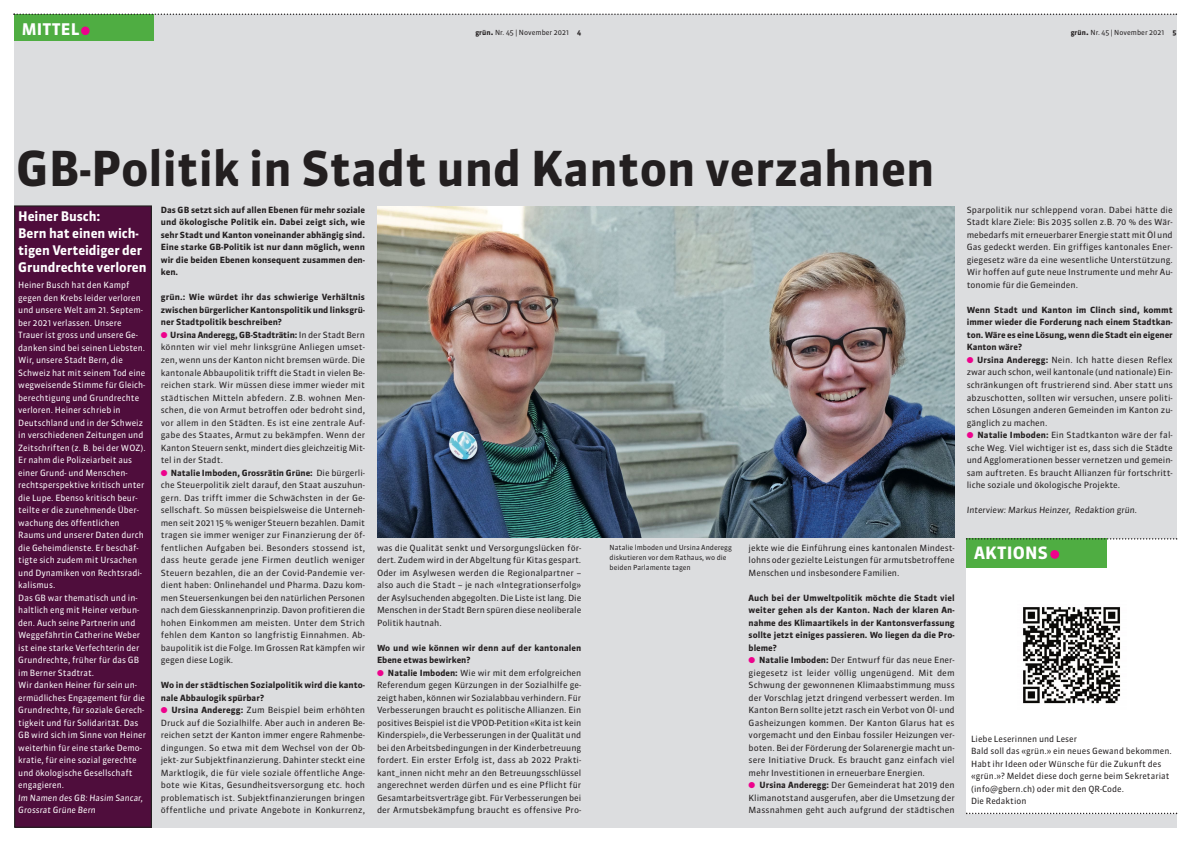
<style>
.page{position:relative;width:1191px;height:842px;background:#fff}
.page>*{position:absolute;margin:0;border:0;box-sizing:border-box;transform-origin:0 0}
.t1{font:700 48px "Sanuk OT";color:#231f20}
.t2{font:700 17px "Sanuk OT";letter-spacing:.01em;color:#fff}
.t3{font:700 16px "Sanuk OT";letter-spacing:.01em;color:#fff}
.t4{font:700 13.2px/17px "Sanuk OT";letter-spacing:-.005em;color:#fff}
.t5{font:8.6px/12.5px "Sanuk OT";letter-spacing:.005em;color:#fff}
.t6{font:italic 8.6px/12.5px "Sanuk OT";letter-spacing:.005em;color:#fff}
.t7{font:8.5px/12.5px "Sanuk OT";color:#231f20;text-align:justify}
.t8{font:700 8.5px/12.5px "Sanuk OT";letter-spacing:.005em;color:#231f20;text-align:justify}
.t9{font:700 8.5px/12.5px "Sanuk OT";letter-spacing:.005em;color:#231f20;text-align:justify;scale:1.04 1}
.t10{font:italic 8.5px "Sanuk OT";color:#231f20}
.t11{font:7px/10px "Sanuk OT";color:#231f20}
.s1{font-weight:700}
.s2{font-weight:700;font-size:9px}
.s3{color:#ed028c}
</style>
<div class="page">
<div style="left:14px;top:14px;width:1162px;height:814px;background:#dcdddf"></div>
<div style="left:14px;top:14px;width:139px;height:27px;background:#4fad42"></div>
<div style="left:15px;top:206px;width:136px;height:621px;background:#4f0d3c"></div>
<div style="left:14px;top:205px;width:138px;height:623px;border:1px solid #231f20"></div>
<svg style="left:13px;top:14px;width:1164px;height:1px"></svg>
<div style="left:81px;top:27px;width:9px;height:8px;background:#ed028c;border-radius:50%"></div>
<svg style="left:966px;top:813px;width:211px;height:1px"></svg>
<div style="left:966px;top:539px;width:210px;height:271px;background:#fff"></div>
<div style="left:966px;top:539px;width:140px;height:29px;background:#4fad42"></div>
<div style="left:1050px;top:550px;width:9px;height:9px;background:#ed028c;border-radius:50%"></div>
<svg style="left:966px;top:538px;width:211px;height:2px"></svg>
<img style="left:377px;top:207px;width:577px;height:331px">
<img style="left:1023px;top:607px;width:98px;height:97px">
<p class="t3" style="left:22px;top:22px;width:59px">MITTEL</p>
<p class="t11" style="left:475px;top:28px;width:107px"><span class="s1">grün</span><span class="s2">.</span> Nr. 45 | November 2021 <span class="s1">4</span></p>
<p class="t11" style="left:1070px;top:28px;width:107px"><span class="s1">grün</span><span class="s2">.</span> Nr. 45 | November 2021 <span class="s1">5</span></p>
<p class="t1" style="left:16px;top:148px;width:920px">GB-Politik in Stadt und Kanton verzahnen</p>
<p class="t4" style="left:18px;top:208px;width:84px">Heiner Busch:</p>
<p class="t4" style="left:18px;top:225px;width:130px">Bern hat einen wich&shy;tigen Verteidiger der<br>Grundrechte verloren</p>
<p class="t5" style="left:18px;top:279px;width:129px">Heiner Busch hat den Kampf gegen den Krebs leider verloren und unsere Welt am 21. Septem&shy;ber 2021 verlassen. Unsere<br>Trauer ist gross und unsere Ge&shy;danken sind bei seinen Liebsten.<br>Wir, unsere Stadt Bern, die<br>Schweiz hat mit seinem Tod eine wegweisende Stimme für Gleich&shy;berechtigung und Grundrechte verloren. Heiner schrieb in<br>Deutschland und in der Schweiz in verschiedenen Zeitungen und<br>Zeitschriften (z. B. bei der WOZ).<br>Er nahm die Polizeiarbeit aus einer Grund- und Menschen&shy;rechtsperspektive kritisch unter die Lupe. Ebenso kritisch beur&shy;teilte er die zunehmende Über&shy;wachung des öffentlichen<br>Raums und unserer Daten durch die Geheimdienste. Er beschäf&shy;tigte sich zudem mit Ursachen und Dynamiken von Rechtsradi&shy;kalismus.</p>
<p class="t5" style="left:18px;top:592px;width:123px">Das GB war thematisch und in&shy;haltlich eng mit Heiner verbun&shy;den. Auch seine Partnerin und<br>Weggefährtin Catherine Weber ist eine starke Verfechterin der<br>Grundrechte, früher für das GB im Berner Stadtrat.</p>
<p class="t5" style="left:18px;top:679px;width:129px">Wir danken Heiner für sein un&shy;ermüdliches Engagement für die<br>Grundrechte, für soziale Gerech&shy;tigkeit und für Solidarität. Das<br>GB wird sich im Sinne von Heiner weiterhin für eine starke Demo&shy;kratie, für eine sozial gerechte und ökologische Gesellschaft</p>
<p class="t5" style="left:18px;top:779px;width:47px">engagieren.</p>
<p class="t6" style="left:18px;top:792px;width:126px">Im Namen des GB: Hasim Sancar,<br>Grossrat Grüne Bern</p>
<p class="t8" style="left:161px;top:204px;width:206px">Das GB setzt sich auf allen Ebenen für mehr soziale und ökologische Politik ein. Dabei zeigt sich, wie sehr Stadt und Kanton voneinander abhängig sind.<br>Eine starke GB-Politik ist nur dann möglich, wenn wir die beiden Ebenen konsequent zusammen den&shy;ken.</p>
<p class="t8" style="left:161px;top:292px;width:206px">grün.: Wie würdet ihr das schwierige Verhältnis zwischen bürgerlicher Kantonspolitik und linksgrü&shy;ner Stadtpolitik beschreiben?</p>
<p class="t7" style="left:161px;top:329px;width:206px"><span class="s3">●</span> <span class="s1">Ursina Anderegg, GB-Stadträtin:</span> In der Stadt Bern könnten wir viel mehr linksgrüne Anliegen umset&shy;zen, wenn uns der Kanton nicht bremsen würde. Die kantonale Abbaupolitik trifft die Stadt in vielen Be&shy;reichen stark. Wir müssen diese immer wieder mit städtischen Mitteln abfedern. Z.B. wohnen Men&shy;schen, die von Armut betroffen oder bedroht sind, vor allem in den Städten. Es ist eine zentrale Auf&shy;gabe des Staates, Armut zu bekämpfen. Wenn der Kanton Steuern senkt, mindert dies gleichzeitig Mit&shy;tel in der Stadt.</p>
<p class="t7" style="left:161px;top:467px;width:206px"><span class="s3">●</span> <span class="s1">Natalie Imboden, Grossrätin Grüne:</span> Die bürgerli&shy;che Steuerpolitik zielt darauf, den Staat auszuhun&shy;gern. Das trifft immer die Schwächsten in der Ge&shy;sellschaft. So müssen beispielsweise die Unterneh&shy;men seit 2021 15 % weniger Steuern bezahlen. Damit tragen sie immer weniger zur Finanzierung der öf&shy;fentlichen Aufgaben bei. Besonders stossend ist, dass heute gerade jene Firmen deutlich weniger Steuern bezahlen, die an der Covid-Pandemie ver&shy;dient haben: Onlinehandel und Pharma. Dazu kom&shy;men Steuersenkungen bei den natürlichen Personen nach dem Giesskannenprinzip. Davon profitieren die hohen Einkommen am meisten. Unter dem Strich fehlen dem Kanton so langfristig Einnahmen. Ab&shy;baupolitik ist die Folge. Im Grossen Rat kämpfen wir gegen diese Logik.</p>
<p class="t8" style="left:161px;top:679px;width:206px">Wo in der städtischen Sozialpolitik wird die kanto&shy;nale Abbaulogik spürbar?</p>
<p class="t7" style="left:161px;top:704px;width:206px"><span class="s3">●</span> <span class="s1">Ursina Anderegg:</span> Zum Beispiel beim erhöhten Druck auf die Sozialhilfe. Aber auch in anderen Be&shy;reichen setzt der Kanton immer engere Rahmenbe&shy;dingungen. So etwa mit dem Wechsel von der Ob&shy;jekt- zur Subjektfinanzierung. Dahinter steckt eine Marktlogik, die für viele soziale öffentliche Ange&shy;bote wie Kitas, Gesundheitsversorgung etc. hoch problematisch ist. Subjektfinanzierungen bringen öffentliche und private Angebote in Konkurrenz,</p>
<p class="t7" style="left:748px;top:542px;width:208px">jekte wie die Einführung eines kantonalen Mindest&shy;lohns oder gezielte Leistungen für armutsbetroffene Menschen und insbesondere Familien.</p>
<p class="t8" style="left:748px;top:592px;width:208px">Auch bei der Umweltpolitik möchte die Stadt viel weiter gehen als der Kanton. Nach der klaren An&shy;nahme des Klimaartikels in der Kantonsverfassung sollte jetzt einiges passieren. Wo liegen da die Pro&shy;bleme?</p>
<p class="t7" style="left:748px;top:654px;width:208px"><span class="s3">●</span> <span class="s1">Natalie Imboden:</span> Der Entwurf für das neue Ener&shy;giegesetz ist leider völlig ungenügend. Mit dem Schwung der gewonnenen Klimaabstimmung muss der Vorschlag jetzt dringend verbessert werden. Im Kanton Bern sollte jetzt rasch ein Verbot von Öl- und Gasheizungen kommen. Der Kanton Glarus hat es vorgemacht und den Einbau fossiler Heizungen ver&shy;boten. Bei der Förderung der Solarenergie macht un&shy;sere Initiative Druck. Es braucht ganz einfach viel mehr Investitionen in erneuerbare Energien.</p>
<p class="t7" style="left:748px;top:779px;width:208px"><span class="s3">●</span> <span class="s1">Ursina Anderegg:</span> Der Gemeinderat hat 2019 den Klimanotstand ausgerufen, aber die Umsetzung der Massnahmen geht auch aufgrund der städtischen</p>
<p class="t7" style="left:377px;top:542px;width:206px">was die Qualität senkt und Versorgungslücken för&shy;dert. Zudem wird in der Abgeltung für Kitas gespart.<br>Oder im Asylwesen werden die Regionalpartner – also auch die Stadt – je nach «Integrationserfolg» der Asylsuchenden abgegolten. Die Liste ist lang. Die Menschen in der Stadt Bern spüren diese neoliberale Politik hautnah.</p>
<p class="t8" style="left:377px;top:642px;width:206px">Wo und wie können wir denn auf der kantonalen<br>Ebene etwas bewirken?</p>
<p class="t7" style="left:377px;top:667px;width:206px"><span class="s3">●</span> <span class="s1">Natalie Imboden:</span> Wie wir mit dem erfolgreichen Referendum gegen Kürzungen in der Sozialhilfe ge&shy;zeigt haben, können wir Sozialabbau verhindern. Für Verbesserungen braucht es politische Allianzen. Ein positives Beispiel ist die VPOD-Petition «Kita ist kein Kinderspiel», die Verbesserungen in der Qualität und bei den Arbeitsbedingungen in der Kinderbetreuung fordert. Ein erster Erfolg ist, dass ab 2022 Prakti&shy;kant_innen nicht mehr an den Betreuungsschlüssel angerechnet werden dürfen und es eine Pflicht für Gesamtarbeitsverträge gibt. Für Verbesserungen bei der Armutsbekämpfung braucht es offensive Pro-</p>
<p class="t11" style="left:609px;top:543px;width:124px">Natalie lmboden und Ursina Anderegg diskutieren vor dem Rathaus, wo die</p>
<p class="t11" style="left:609px;top:563px;width:83px">beiden Parlamente tagen</p>
<p class="t7" style="left:966px;top:204px;width:208px">Sparpolitik nur schleppend voran. Dabei hätte die Stadt klare Ziele: Bis 2035 sollen z.B. 70 % des Wär&shy;mebedarfs mit erneuerbarer Energie statt mit Öl und Gas gedeckt werden. Ein griffiges kantonales Ener&shy;giegesetz wäre da eine wesentliche Unterstützung.<br>Wir hoffen auf gute neue Instrumente und mehr Au&shy;tonomie für die Gemeinden.</p>
<p class="t9" style="left:966px;top:304px;width:200px">Wenn Stadt und Kanton im Clinch sind, kommt immer wieder die Forderung nach einem Stadtkan&shy;ton. Wäre es eine Lösung, wenn die Stadt ein eigener Kanton wäre?</p>
<p class="t7" style="left:966px;top:354px;width:208px"><span class="s3">●</span> <span class="s1">Ursina Anderegg:</span> Nein. Ich hatte diesen Reflex zwar auch schon, weil kantonale (und nationale) Ein&shy;schränkungen oft frustrierend sind. Aber statt uns abzuschotten, sollten wir versuchen, unsere politi&shy;schen Lösungen anderen Gemeinden im Kanton zu&shy;gänglich zu machen.</p>
<p class="t7" style="left:966px;top:429px;width:208px"><span class="s3">●</span> <span class="s1">Natalie Imboden:</span> Ein Stadtkanton wäre der fal&shy;sche Weg. Viel wichtiger ist es, dass sich die Städte und Agglomerationen besser vernetzen und gemein&shy;sam auftreten. Es braucht Allianzen für fortschritt&shy;liche soziale und ökologische Projekte.</p>
<p class="t10" style="left:966px;top:506px;width:172px">Interview: Markus Heinzer, Redaktion grün.</p>
<p class="t2" style="left:974px;top:546px;width:75px">AKTIONS</p>
<p class="t7" style="left:971px;top:733px;width:107px">Liebe Leserinnen und Leser</p>
<p class="t7" style="left:971px;top:746px;width:202px;text-align:left">Bald soll das «grün.» ein neues Gewand bekommen.<br>Habt ihr Ideen oder Wünsche für die Zukunft des «grün.»? Meldet diese doch gerne beim Sekretariat</p>
<p class="t7" style="left:971px;top:783px;width:154px">(info@gbern.ch) oder mit den QR-Code.</p>
<p class="t7" style="left:971px;top:796px;width:57px">Die Redaktion</p>
</div>
